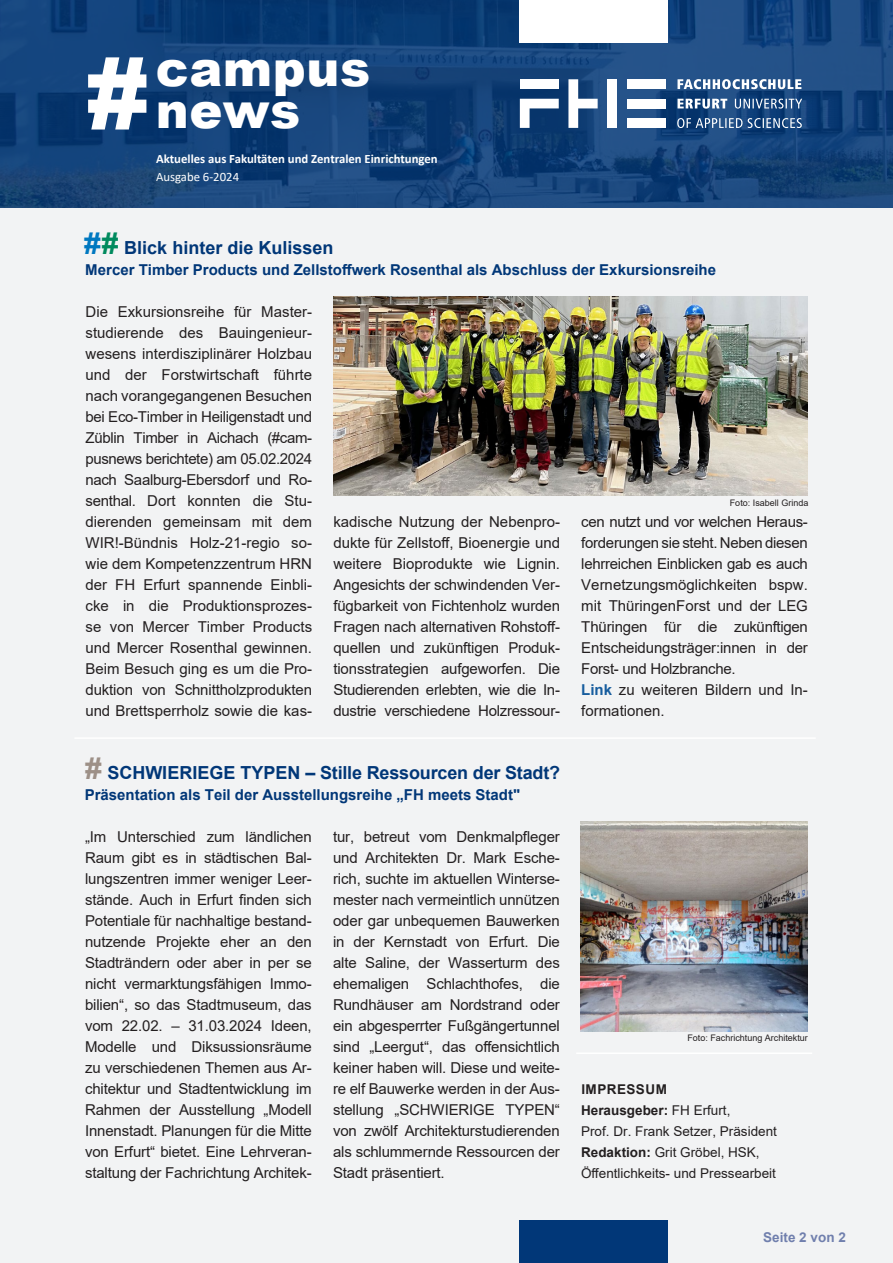
<style>
.page{position:relative;width:893px;height:1263px;background:#fff}
.page>*{position:absolute;margin:0;border:0;box-sizing:border-box;transform-origin:0 0}
.t1{font:900 97.5px "Arial";color:#fff}
.t2{font:900 49.5px "Arial";letter-spacing:.01em;color:#fff}
.t3{font:700 18px "Arial";color:#013778}
.t4{font:15px/21px "Arial";letter-spacing:-.01em;color:#231f20;text-align:justify}
.t5{font:700 15px "Arial";color:#013778}
.t6{font:13.5px "Arial";color:#231f20}
.t7{font:700 13.5px "Arial";color:#231f20}
.t8{font:700 13.5px "Arial";color:#707fad}
.t9{font:700 13.5px "Arial";letter-spacing:.035em;color:#231f20}
.t10{font:700 12.75px "Calibri";color:#fff}
.t11{font:12.75px "Calibri";color:#fff}
.t12{font:9px "Arial";color:#231f20}
.s1{font-size:30px;color:#0078c0}
.s2{font-size:30px;color:#008a5e}
.s3{font-weight:700;color:#175d9e}
.s4{font-size:30px;color:#9d9087}
.s5{font-weight:400}
.s6{font-weight:700}
</style>
<div class="page">
<svg style="left:0;top:0;width:893px;height:208px;background:#134279"></svg>
<div style="left:0;top:208px;width:893px;height:1055px;background:#f2f3f4"></div>
<div style="left:519px;top:0;width:149px;height:43px;background:#fff"></div>
<div style="left:519px;top:1220px;width:149px;height:43px;background:#013778"></div>
<div style="left:627px;top:99px;width:39px;height:9px;background:#fff"></div>
<div style="left:627px;top:79px;width:39px;height:10px;background:#fff"></div>
<div style="left:627px;top:118px;width:39px;height:10px;background:#fff"></div>
<div style="left:607px;top:79px;width:10px;height:49px;background:#fff"></div>
<svg style="left:568px;top:79px;width:30px;height:49px"></svg>
<div style="left:520px;top:79px;width:39px;height:10px;background:#fff"></div>
<svg style="left:520px;top:99px;width:39px;height:29px"></svg>
<svg style="left:677px;top:79px;width:124px;height:10px"></svg>
<svg style="left:677px;top:99px;width:125px;height:10px"></svg>
<svg style="left:677px;top:118px;width:125px;height:10px"></svg>
<hr style="left:74px;top:737px;width:742px;height:2px;background:#fff">
<img style="left:333px;top:297px;width:475px;height:198px">
<hr style="left:576px;top:1052px;width:236px;height:2px;background:#fff">
<img style="left:580px;top:821px;width:228px;height:210px">
<p class="t1" style="left:85px;top:23px;width:66px">#</p>
<p class="t2" style="left:156px;top:33px;width:216px">campus</p>
<p class="t2" style="left:156px;top:75px;width:146px">news</p>
<p class="t10" style="left:156px;top:149px;width:283px">Aktuelles aus Fakultäten und Zentralen Einrichtungen</p>
<p class="t11" style="left:156px;top:168px;width:85px">Ausgabe 6-2024</p>
<p class="t3" style="left:84px;top:235px;width:251px"><span class="s1">#</span><span class="s2">#</span> Blick hinter die Kulissen</p>
<p class="t5" style="left:85px;top:259px;width:632px">Mercer Timber Products und Zellstoffwerk Rosenthal als Abschluss der Exkursionsreihe</p>
<p class="t4" style="left:86px;top:301px;width:228px">Die Exkursionsreihe für Master&shy;studierende des Bauingenieur&shy;wesens interdisziplinärer Holzbau und der Forstwirtschaft führte nach vorangegangenen Besuchen bei Eco-Timber in Heiligenstadt und Züblin Timber in Aichach (#cam&shy;pusnews berichtete) am 05.02.2024 nach Saalburg-Ebersdorf und Ro&shy;senthal. Dort konnten die Stu&shy;dierenden gemeinsam mit dem WIR!-Bündnis Holz-21-regio so&shy;wie dem Kompetenzzentrum HRN der FH Erfurt spannende Einbli&shy;cke in die Produktionsprozes&shy;se von Mercer Timber Products und Mercer Rosenthal gewinnen.<br>Beim Besuch ging es um die Pro&shy;duktion von Schnittholzprodukten und Brettsperrholz sowie die kas-</p>
<p class="t12" style="left:730px;top:496px;width:80px">Foto: Isabell Grinda</p>
<p class="t4" style="left:333px;top:511px;width:228px">kadische Nutzung der Nebenpro&shy;dukte für Zellstoff, Bioenergie und weitere Bioprodukte wie Lignin.<br>Angesichts der schwindenden Ver&shy;fügbarkeit von Fichtenholz wurden Fragen nach alternativen Rohstoff&shy;quellen und zukünftigen Produk&shy;tionsstrategien aufgeworfen. Die Studierenden erlebten, wie die In&shy;dustrie verschiedene Holzressour-</p>
<p class="t4" style="left:581px;top:511px;width:228px">cen nutzt und vor welchen Heraus&shy;forderungen sie steht. Neben diesen lehrreichen Einblicken gab es auch Vernetzungsmöglichkeiten bspw. mit ThüringenForst und der LEG Thüringen für die zukünftigen Entscheidungsträger:innen in der Forst- und Holzbranche.</p>
<p class="t4" style="left:581px;top:679px;width:228px"><span class="s3">Link</span> zu weiteren Bildern und In&shy;formationen.</p>
<p class="t3" style="left:85px;top:760px;width:477px"><span class="s4">#</span> SCHWIERIEGE TYPEN – Stille Ressourcen der Stadt?</p>
<p class="t5" style="left:85px;top:784px;width:437px">Präsentation als Teil der Ausstellungsreihe „FH meets Stadt"</p>
<p class="t4" style="left:85px;top:826px;width:228px">„Im Unterschied zum ländlichen Raum gibt es in städtischen Bal&shy;lungszentren immer weniger Leer&shy;stände. Auch in Erfurt finden sich Potentiale für nachhaltige bestand&shy;nutzende Projekte eher an den Stadträndern oder aber in per se nicht vermarktungsfähigen Immo&shy;bilien“, so das Stadtmuseum, das vom 22.02. – 31.03.2024 Ideen, Modelle und Diksussionsräume zu verschiedenen Themen aus Ar&shy;chitektur und Stadtentwicklung im Rahmen der Ausstellung „Modell Innenstadt. Planungen für die Mitte von Erfurt“ bietet. Eine Lehrveran&shy;staltung der Fachrichtung Architek-</p>
<p class="t4" style="left:333px;top:826px;width:228px">tur, betreut vom Denkmalpfleger und Architekten Dr. Mark Esche&shy;rich, suchte im aktuellen Winterse&shy;mester nach vermeintlich unnützen oder gar unbequemen Bauwerken in der Kernstadt von Erfurt. Die alte Saline, der Wasserturm des ehemaligen Schlachthofes, die Rundhäuser am Nordstrand oder ein abgesperrter Fußgängertunnel sind „Leergut“, das offensichtlich keiner haben will. Diese und weite&shy;re elf Bauwerke werden in der Aus&shy;stellung „SCHWIERIGE TYPEN“ von zwölf Architekturstudierenden als schlummernde Ressourcen der Stadt präsentiert.</p>
<p class="t12" style="left:687px;top:1032px;width:122px">Foto: Fachrichtung Architektur</p>
<p class="t9" style="left:581px;top:1080px;width:87px">IMPRESSUM</p>
<p class="t7" style="left:581px;top:1101px;width:151px">Herausgeber: <span class="s5">FH Erfurt,</span></p>
<p class="t6" style="left:581px;top:1122px;width:197px">Prof. Dr. Frank Setzer, Präsident</p>
<p class="t6" style="left:581px;top:1143px;width:180px"><span class="s6">Redaktion:</span> Grit Gröbel, HSK,</p>
<p class="t6" style="left:581px;top:1164px;width:196px">Öffentlichkeits- und Pressearbeit</p>
<p class="t8" style="left:763px;top:1227px;width:84px">Seite 2 von 2</p>
</div>
